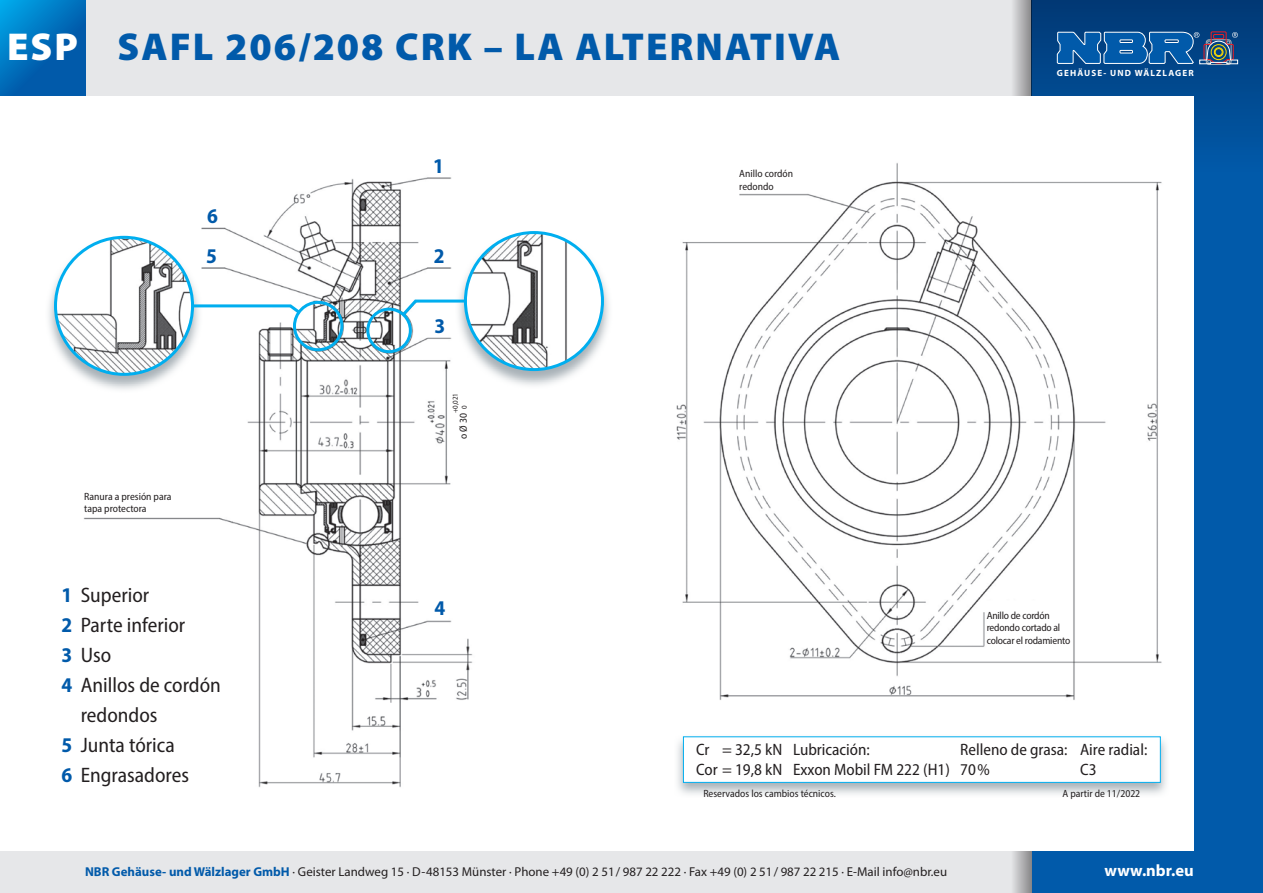
<style>
.page{position:relative;width:1263px;height:893px;background:#fff}
.page>*{position:absolute;margin:0;border:0;box-sizing:border-box;transform-origin:0 0}
.t1{font:900 39px "Myriad Pro";letter-spacing:.05em;color:#015aaa}
.t2{font:900 39px "Myriad Pro";color:#fff}
.t3{font:semi-condensed 21px "Myriad Pro";color:#231f20}
.t4{font:700 semi-condensed 21px "Myriad Pro";color:#015aaa}
.t5{font:semi-condensed 16.5px "Myriad Pro";color:#231f20}
.t6{font:700 16.5px "Myriad Pro";color:#fff}
.t7{font:12.9px "Myriad Pro";color:#231f20}
.t8{font:semi-condensed 10.5px "Myriad Pro";color:#231f20}
.t9{font:semi-condensed 10.5px "Myriad Pro";letter-spacing:-.02em;color:#231f20}
.t10{font:700 9px "Myriad Pro";letter-spacing:.125em;color:#fff}
.t11{font:semi-condensed 7.5px "Myriad Pro";color:#231f20}
.s1{font-weight:700;color:#015aaa}
</style>
<div class="page">
<div style="left:1032px;top:0;width:231px;height:893px;background:#015aaa"></div>
<div style="left:0;top:0;width:1032px;height:893px;background:#e6e7e9"></div>
<div style="left:1032px;top:0;width:231px;height:173px;background:linear-gradient(to bottom,#013974,#015aa9)"></div>
<div style="left:1010px;top:0;width:22px;height:893px;background:linear-gradient(to right,#e9eaec,#8e8d8e)"></div>
<div style="left:0;top:96px;width:1194px;height:754px;background:#fff"></div>
<div style="left:1206px;top:40px;width:25px;height:25px;border:1px solid #a8b1b7;border-radius:3px"></div>
<svg style="left:1057px;top:31px;width:181px;height:33px"></svg>
<img style="left:84px;top:177px;width:389px;height:611px">
<img style="left:676px;top:163px;width:486px;height:537px">
<svg style="left:48px;top:235px;width:155px;height:159px"></svg>
<img style="left:56px;top:237px;width:137px;height:137px;border-radius:69px">
<div style="left:54px;top:236px;width:140px;height:140px;border:3px solid #00aeef;border-radius:50%"></div>
<svg style="left:455px;top:231px;width:154px;height:158px"></svg>
<img style="left:465px;top:233px;width:137px;height:137px;border-radius:69px">
<div style="left:464px;top:231px;width:140px;height:140px;border:3px solid #00aeef;border-radius:50%"></div>
<div style="left:293px;top:301px;width:50px;height:50px;border:3px solid #00aeef;border-radius:50%"></div>
<div style="left:366px;top:308px;width:46px;height:45px;border:3px solid #00aeef;border-radius:50%"></div>
<svg style="left:189px;top:303px;width:114px;height:13px"></svg>
<svg style="left:399px;top:298px;width:69px;height:21px"></svg>
<svg style="left:677px;top:736px;width:490px;height:59px"></svg>
<svg style="left:683px;top:736px;width:478px;height:47px"></svg>
<svg style="left:0;top:0;width:85px;height:96px;background:#006eba"></svg>
<p class="t2" style="left:7px;top:21px;width:72px">ESP</p>
<p class="t1" style="left:118px;top:21px;width:724px">SAFL 206/208 CRK – LA ALTERNATIVA</p>
<p class="t10" style="left:1057px;top:67px;width:138px">GEHÄUSE- UND WÄLZLAGER</p>
<p class="t4" style="left:207px;top:203px;width:12px">6</p>
<p class="t4" style="left:206px;top:242px;width:12px">5</p>
<p class="t8" style="left:84px;top:490px;width:89px">Ranura a presión para</p>
<p class="t8" style="left:84px;top:502px;width:64px">tapa protectora</p>
<p class="t4" style="left:433px;top:152px;width:12px">1</p>
<p class="t4" style="left:434px;top:243px;width:12px">2</p>
<p class="t4" style="left:435px;top:313px;width:12px">3</p>
<p class="t11" style="left:451px;top:413px;width:22px;rotate:-90deg">+0,021</p>
<p class="t11" style="left:460px;top:409px;width:5px;rotate:-90deg">0</p>
<p class="t8" style="left:457px;top:439px;width:27px;rotate:-90deg">o Ø 30</p>
<p class="t8" style="left:739px;top:167px;width:55px">Anillo cordón</p>
<p class="t8" style="left:739px;top:180px;width:36px">redondo</p>
<p class="t3" style="left:62px;top:582px;width:89px"><span class="s1">1</span> Superior</p>
<p class="t3" style="left:62px;top:612px;width:125px"><span class="s1">2</span> Parte inferior</p>
<p class="t3" style="left:62px;top:642px;width:51px"><span class="s1">3</span> Uso</p>
<p class="t3" style="left:62px;top:672px;width:161px"><span class="s1">4</span> Anillos de cordón</p>
<p class="t3" style="left:81px;top:702px;width:78px">redondos</p>
<p class="t3" style="left:62px;top:732px;width:115px"><span class="s1">5</span> Junta tórica</p>
<p class="t3" style="left:62px;top:762px;width:129px"><span class="s1">6</span> Engrasadores</p>
<p class="t4" style="left:435px;top:595px;width:12px">4</p>
<p class="t9" style="left:987px;top:609px;width:65px">Anillo de cordón</p>
<p class="t9" style="left:987px;top:621px;width:75px">redondo cortado al</p>
<p class="t9" style="left:987px;top:634px;width:85px">colocar el rodamiento</p>
<p class="t5" style="left:696px;top:740px;width:88px">Cr = 32,5 kN</p>
<p class="t5" style="left:696px;top:760px;width:88px">Cor = 19,8 kN</p>
<p class="t5" style="left:793px;top:740px;width:78px">Lubricación:</p>
<p class="t5" style="left:793px;top:760px;width:158px">Exxon Mobil FM 222 (H1)</p>
<p class="t8" style="left:703px;top:787px;width:134px">Reservados los cambios técnicos.</p>
<p class="t5" style="left:960px;top:740px;width:109px">Relleno de grasa:</p>
<p class="t5" style="left:960px;top:760px;width:31px">70%</p>
<p class="t5" style="left:1080px;top:740px;width:69px">Aire radial:</p>
<p class="t5" style="left:1080px;top:760px;width:18px">C3</p>
<p class="t8" style="left:1062px;top:787px;width:79px">A partir de 11/2022</p>
<p class="t7" style="left:85px;top:864px;width:863px"><span class="s1">NBR Gehäuse- und Wälzlager GmbH</span> · Geister Landweg 15 · D-48153 Münster · Phone +49 (0) 2 51/ 987 22 222 · Fax +49 (0) 2 51/ 987 22 215 · E-Mail info@nbr.eu</p>
<p class="t6" style="left:1104px;top:859px;width:91px">www.nbr.eu</p>
</div>
